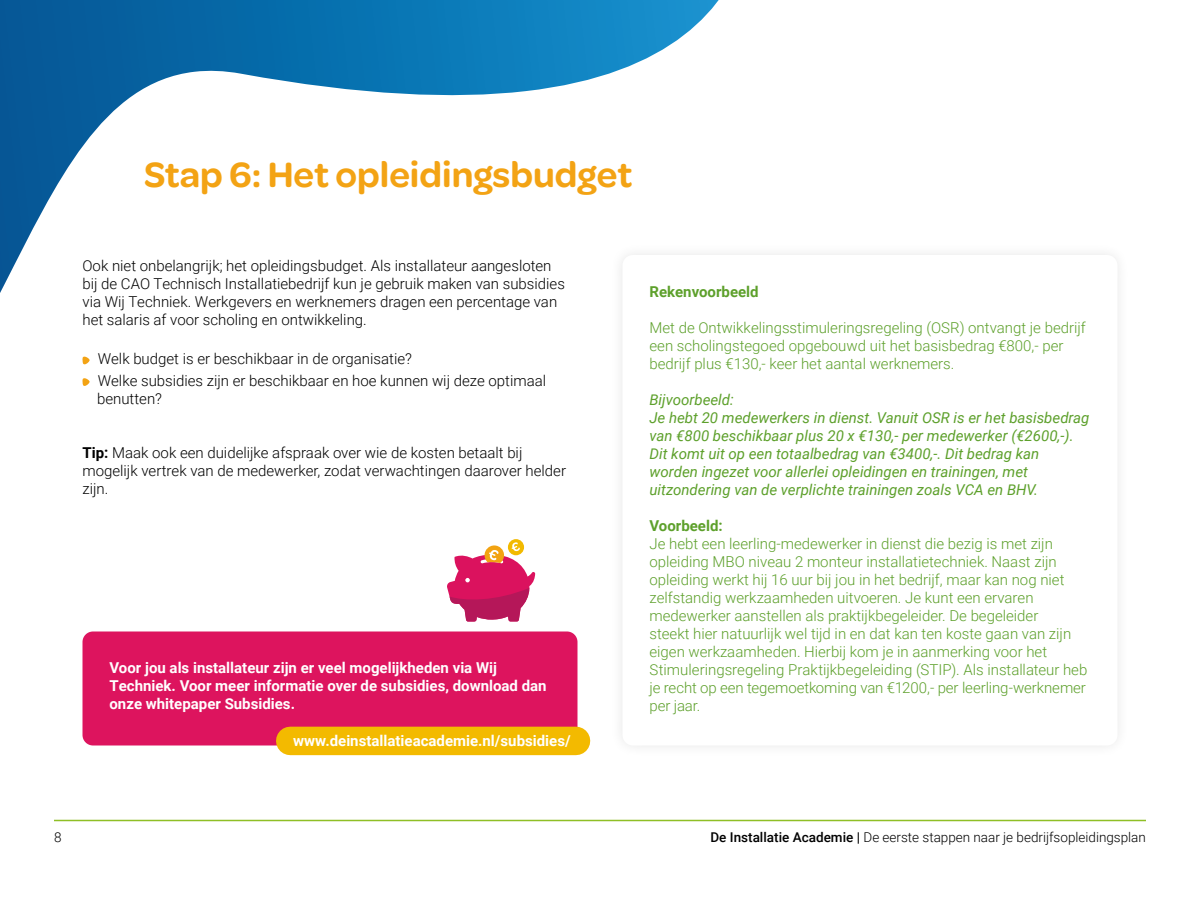
<style>
.page{position:relative;width:1200px;height:900px;background:#fff}
.page>*{position:absolute;margin:0;border:0;box-sizing:border-box;transform-origin:0 0}
.t1{font:600 37.5px "Omnes";color:#f3a314}
.t2{font:300 15px/18px "Roboto";color:#5da02b}
.t3{font:300 15px/18px "Roboto";color:#000}
.t4{font:italic 15px/18px "Roboto";color:#5da02b}
.t5{font:700 15px/18px "Roboto";color:#fff}
.t6{font:700 15px "Roboto";color:#5da02b}
.t7{font:300 13.5px "Roboto";color:#000}
.s1{font-weight:700}
.s2{font-weight:500}
</style>
<div class="page">
<hr style="left:54px;top:820px;width:1092px;height:1px;background:#8fbf25">
<svg style="left:0;top:0;width:719px;height:365px"></svg>
<svg style="left:82px;top:356px;width:8px;height:8px"></svg>
<svg style="left:82px;top:378px;width:8px;height:8px"></svg>
<div style="left:82px;top:632px;width:496px;height:114px;background:#dd145e;border-radius:10px"></div>
<div style="left:610px;top:243px;width:521px;height:516px;background:#fbfbfb"></div>
<div style="left:622px;top:255px;width:496px;height:491px;background:#fff;border-radius:10px"></div>
<svg style="left:508px;top:539px;width:16px;height:16px"></svg>
<svg style="left:447px;top:542px;width:88px;height:80px"></svg>
<div style="left:290px;top:727px;width:286px;height:28px;background:#f3ba00"></div>
<h1 class="t1" style="left:144px;top:149px;width:490px">Stap 6: Het opleidingsbudget</h1>
<p class="t3" style="left:82px;top:256px;width:484px">Ook niet onbelangrijk; het opleidingsbudget. Als installateur aangesloten bij de CAO Technisch Installatiebedrijf kun je gebruik maken van subsidies via Wij Techniek. Werkgevers en werknemers dragen een percentage van het salaris af voor scholing en ontwikkeling.</p>
<p class="t3" style="left:98px;top:348px;width:450px;line-height:21.6px">Welk budget is er beschikbaar in de organisatie?<br>Welke subsidies zijn er beschikbaar en hoe kunnen wij deze optimaal</p>
<p class="t3" style="left:97px;top:389px;width:66px">benutten?</p>
<p class="t3" style="left:83px;top:443px;width:485px"><span class="s1">Tip:</span> Maak ook een duidelijke afspraak over wie de kosten betaalt bij mogelijk vertrek van de medewerker, zodat verwachtingen daarover helder zijn.</p>
<p class="t5" style="left:110px;top:658px;width:439px">Voor jou als installateur zijn er veel mogelijkheden via Wij<br>Techniek. Voor meer informatie over de subsidies, download dan onze whitepaper Subsidies.</p>
<p class="t5" style="left:293px;top:731px;width:279px">www.deinstallatieacademie.nl/subsidies/</p>
<p class="t6" style="left:650px;top:281px;width:111px">Rekenvoorbeeld</p>
<p class="t2" style="left:650px;top:318px;width:438px">Met de Ontwikkelingsstimuleringsregeling (OSR) ontvangt je bedrijf een scholingstegoed opgebouwd uit het basisbedrag €800,- per bedrijf plus €130,- keer het aantal werknemers.</p>
<p class="t4" style="left:650px;top:390px;width:442px">Bijvoorbeeld:<br>Je hebt 20 medewerkers in dienst. Vanuit OSR is er het basisbedrag van €800 beschikbaar plus 20 x €130,- per medewerker (€2600,-).<br>Dit komt uit op een totaalbedrag van €3400,-. Dit bedrag kan worden ingezet voor allerlei opleidingen en trainingen, met uitzondering van de verplichte trainingen zoals VCA en BHV.</p>
<p class="t6" style="left:650px;top:515px;width:75px">Voorbeeld:</p>
<p class="t2" style="left:650px;top:534px;width:439px">Je hebt een leerling-medewerker in dienst die bezig is met zijn opleiding MBO niveau 2 monteur installatietechniek. Naast zijn opleiding werkt hij 16 uur bij jou in het bedrijf, maar kan nog niet zelfstandig werkzaamheden uitvoeren. Je kunt een ervaren medewerker aanstellen als praktijkbegeleider. De begeleider<br>steekt hier natuurlijk wel tijd in en dat kan ten koste gaan van zijn eigen werkzaamheden. Hierbij kom je in aanmerking voor het Stimuleringsregeling Praktijkbegeleiding (STIP). Als installateur heb je recht op een tegemoetkoming van €1200,- per leerling-werknemer per jaar.</p>
<p class="t7" style="left:54px;top:828px;width:9px">8</p>
<p class="t7" style="left:710px;top:828px;width:437px"><span class="s2">De Installatie Academie |</span> De eerste stappen naar je bedrijfsopleidingsplan</p>
</div>
